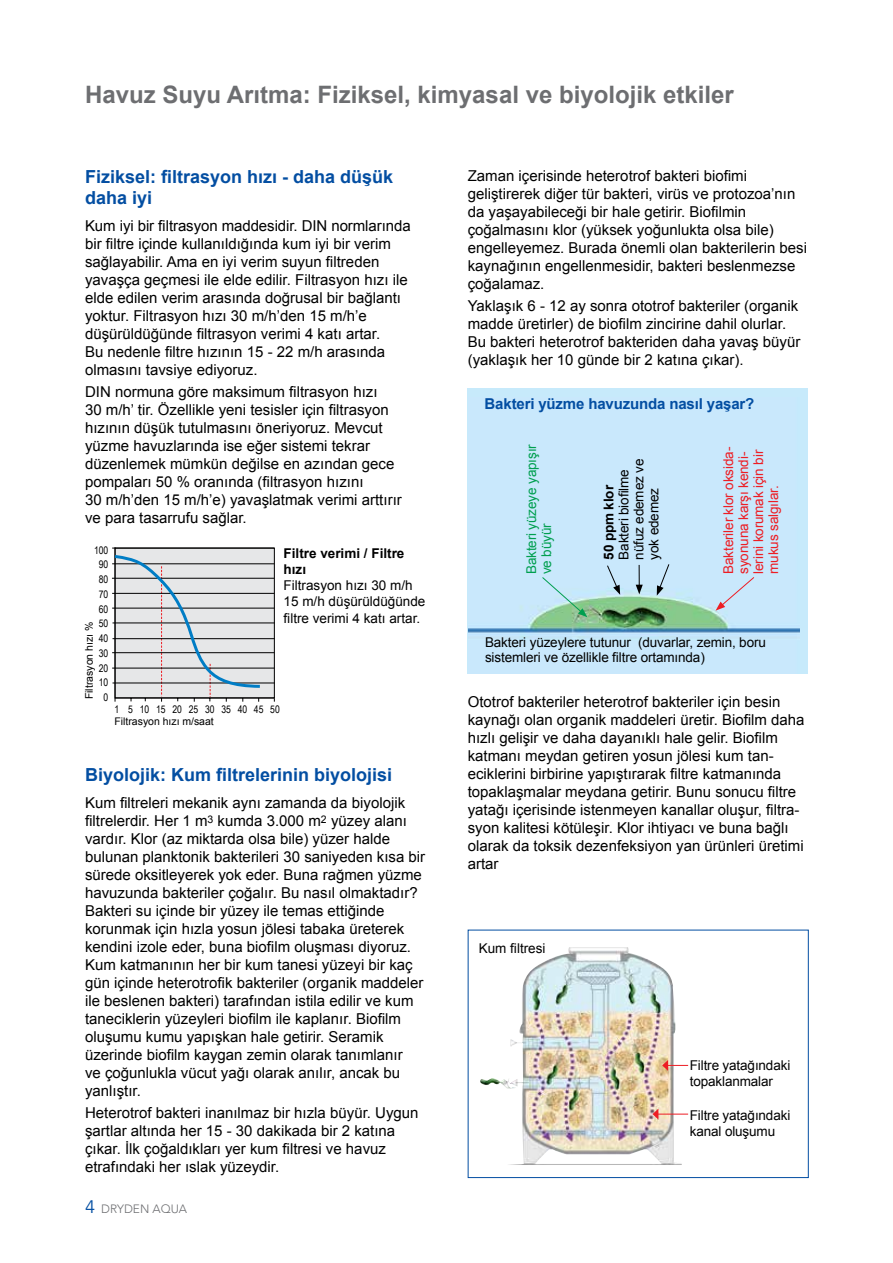
<style>
.page{position:relative;width:893px;height:1263px;background:#fff}
.page>*{position:absolute;margin:0;border:0;box-sizing:border-box;transform-origin:0 0}
.t1{font:700 24px "Arial";color:#6d6e71}
.t2{font:700 18px/21px "Arial";color:#034ea2}
.t3{font:15px/18px "Arial";color:#000}
.t4{font:700 15px "Arial";letter-spacing:-.01em;color:#034ea2}
.t5{font:13.5px/16.2px "Arial";letter-spacing:-.01em;color:#000}
.t6{font:13.5px/15px "Arial";letter-spacing:-.01em;color:#ed1d24}
.t7{font:700 13.5px/16.2px "Arial";color:#000}
.t8{font:13.5px/15px "Arial";letter-spacing:-.01em;color:#009f4f}
.t9{font:300 12px "Avenir";color:#6d6e71}
.t10{font:10.5px/14.7px "Arial Narrow";color:#000;text-align:right}
.t11{font:10.5px "Arial";color:#000}
.s1{font-weight:400;font-size:18px;color:#034ea2}
</style>
<div class="page">
<div style="left:468px;top:388px;width:340px;height:286px;background:#c7eafb"></div>
<img style="left:468px;top:564px;width:332px;height:75px">
<svg style="left:716px;top:576px;width:39px;height:35px"></svg>
<svg style="left:636px;top:565px;width:7px;height:29px"></svg>
<svg style="left:657px;top:564px;width:13px;height:32px"></svg>
<svg style="left:606px;top:565px;width:14px;height:30px"></svg>
<svg style="left:541px;top:576px;width:46px;height:41px"></svg>
<svg style="left:112px;top:547px;width:163px;height:155px;background:#cccfd2"></svg>
<div style="left:468px;top:930px;width:341px;height:248px;border:1px solid #034ea2"></div>
<img style="left:480px;top:947px;width:202px;height:218px">
<hr style="left:658px;top:1114px;width:30px;height:1px;background:#ed1d24">
<svg style="left:652px;top:1108px;width:6px;height:11px"></svg>
<svg style="left:662px;top:1060px;width:26px;height:11px"></svg>
<h1 class="t1" style="left:85px;top:78px;width:650px">Havuz Suyu Arıtma: Fiziksel, kimyasal ve biyolojik etkiler</h1>
<p class="t2" style="left:85px;top:167px;width:310px">Fiziksel: filtrasyon hızı - daha düşük daha iyi</p>
<p class="t3" style="left:85px;top:217px;width:327px">Kum iyi bir filtrasyon maddesidir. DIN normlarında bir filtre içinde kullanıldığında kum iyi bir verim sağlayabilir. Ama en iyi verim suyun filtreden yavaşça geçmesi ile elde edilir. Filtrasyon hızı ile elde edilen verim arasında doğrusal bir bağlantı yoktur. Filtrasyon hızı 30 m/h’den 15 m/h’e düşürüldüğünde filtrasyon verimi 4 katı artar.<br>Bu nedenle filtre hızının 15 - 22 m/h arasında olmasını tavsiye ediyoruz.</p>
<p class="t3" style="left:85px;top:383px;width:318px">DIN normuna göre maksimum filtrasyon hızı<br>30 m/h’ tir. Özellikle yeni tesisler için filtrasyon hızının düşük tutulmasını öneriyoruz. Mevcut yüzme havuzlarında ise eğer sistemi tekrar düzenlemek mümkün değilse en azından gece pompaları 50 % oranında (filtrasyon hızını<br>30 m/h’den 15 m/h’e) yavaşlatmak verimi arttırır ve para tasarrufu sağlar.</p>
<p class="t10" style="left:94px;top:542px;width:16px">100<br>90<br>80<br>70<br>60<br>50<br>40<br>30<br>20<br>10<br>0</p>
<p class="t11" style="left:82px;top:699px;width:79px;rotate:-90deg">Filtrasyon hızı %</p>
<p class="t7" style="left:284px;top:545px;width:122px">Filtre verimi / Filtre hızı</p>
<p class="t5" style="left:284px;top:577px;width:143px">Filtrasyon hızı 30 m/h<br>15 m/h düşürüldüğünde filtre verimi 4 katı artar.</p>
<p class="t10" style="left:114px;top:701px;width:167px">1 5 10 15 20 25 30 35 40 45 50</p>
<p class="t11" style="left:114px;top:714px;width:101px">Filtrasyon hızı m/saat</p>
<p class="t2" style="left:85px;top:765px;width:309px">Biyolojik: Kum filtrelerinin biyolojisi</p>
<p class="t3" style="left:85px;top:794px;width:342px">Kum filtreleri mekanik aynı zamanda da biyolojik filtrelerdir. Her 1 m<sup>3</sup> kumda 3.000 m<sup>2</sup> yüzey alanı vardır. Klor (az miktarda olsa bile) yüzer halde bulunan planktonik bakterileri 30 saniyeden kısa bir sürede oksitleyerek yok eder. Buna rağmen yüzme havuzunda bakteriler çoğalır. Bu nasıl olmaktadır?<br>Bakteri su içinde bir yüzey ile temas ettiğinde korunmak için hızla yosun jölesi tabaka üreterek kendini izole eder, buna biofilm oluşması diyoruz.<br>Kum katmanının her bir kum tanesi yüzeyi bir kaç gün içinde heterotrofik bakteriler (organik maddeler ile beslenen bakteri) tarafından istila edilir ve kum taneciklerin yüzeyleri biofilm ile kaplanır. Biofilm oluşumu kumu yapışkan hale getirir. Seramik üzerinde biofilm kaygan zemin olarak tanımlanır<br>ve çoğunlukla vücut yağı olarak anılır, ancak bu yanlıştır.</p>
<p class="t3" style="left:85px;top:1104px;width:335px">Heterotrof bakteri inanılmaz bir hızla büyür. Uygun şartlar altında her 15 - 30 dakikada bir 2 katına çıkar. İlk çoğaldıkları yer kum filtresi ve havuz etrafındaki her ıslak yüzeydir.</p>
<p class="t9" style="left:85px;top:1202px;width:104px"><span class="s1">4</span> DRYDEN AQUA</p>
<p class="t3" style="left:468px;top:167px;width:341px">Zaman içerisinde heterotrof bakteri biofimi geliştirerek diğer tür bakteri, virüs ve protozoa’nın da yaşayabileceği bir hale getirir. Biofilmin çoğalmasını klor (yüksek yoğunlukta olsa bile) engelleyemez. Burada önemli olan bakterilerin besi kaynağının engellenmesidir, bakteri beslenmezse çoğalamaz.</p>
<p class="t3" style="left:468px;top:297px;width:334px">Yaklaşık 6 - 12 ay sonra ototrof bakteriler (organik madde üretirler) de biofilm zincirine dahil olurlar.<br>Bu bakteri heterotrof bakteriden daha yavaş büyür (yaklaşık her 10 günde bir 2 katına çıkar).</p>
<p class="t4" style="left:485px;top:394px;width:271px">Bakteri yüzme havuzunda nasıl yaşar?</p>
<p class="t8" style="left:524px;top:574px;width:132px;rotate:-90deg">Bakteri yüzeye yapışır ve büyür</p>
<p class="t6" style="left:751px;top:574px;width:125px;rotate:-90deg">lerini korumak için bir mukus salgılar.</p>
<p class="t6" style="left:721px;top:574px;width:128px;rotate:-90deg">Bakteriler klor oksida&shy;syonuna karşı kendi-</p>
<p class="t5" style="left:616px;top:560px;width:102px;line-height:15px;rotate:-90deg">Bakteri biofilme nüfuz edemez ve yok edemez</p>
<p class="t7" style="left:601px;top:560px;width:76px;rotate:-90deg">50 ppm klor</p>
<p class="t5" style="left:485px;top:635px;width:282px;line-height:15px">Bakteri yüzeylere tutunur (duvarlar, zemin, boru sistemleri ve özellikle filtre ortamında)</p>
<p class="t3" style="left:468px;top:693px;width:338px">Ototrof bakteriler heterotrof bakteriler için besin kaynağı olan organik maddeleri üretir. Biofilm daha hızlı gelişir ve daha dayanıklı hale gelir. Biofilm katmanı meydan getiren yosun jölesi kum tan&shy;eciklerini birbirine yapıştırarak filtre katmanında topaklaşmalar meydana getirir. Bunu sonucu filtre yatağı içerisinde istenmeyen kanallar oluşur, filtra&shy;syon kalitesi kötüleşir. Klor ihtiyacı ve buna bağlı olarak da toksik dezenfeksiyon yan ürünleri üretimi artar</p>
<p class="t5" style="left:479px;top:940px;width:68px">Kum filtresi</p>
<p class="t5" style="left:690px;top:1057px;width:102px">Filtre yatağındaki topaklanmalar</p>
<p class="t5" style="left:690px;top:1107px;width:102px">Filtre yatağındaki kanal oluşumu</p>
</div>
